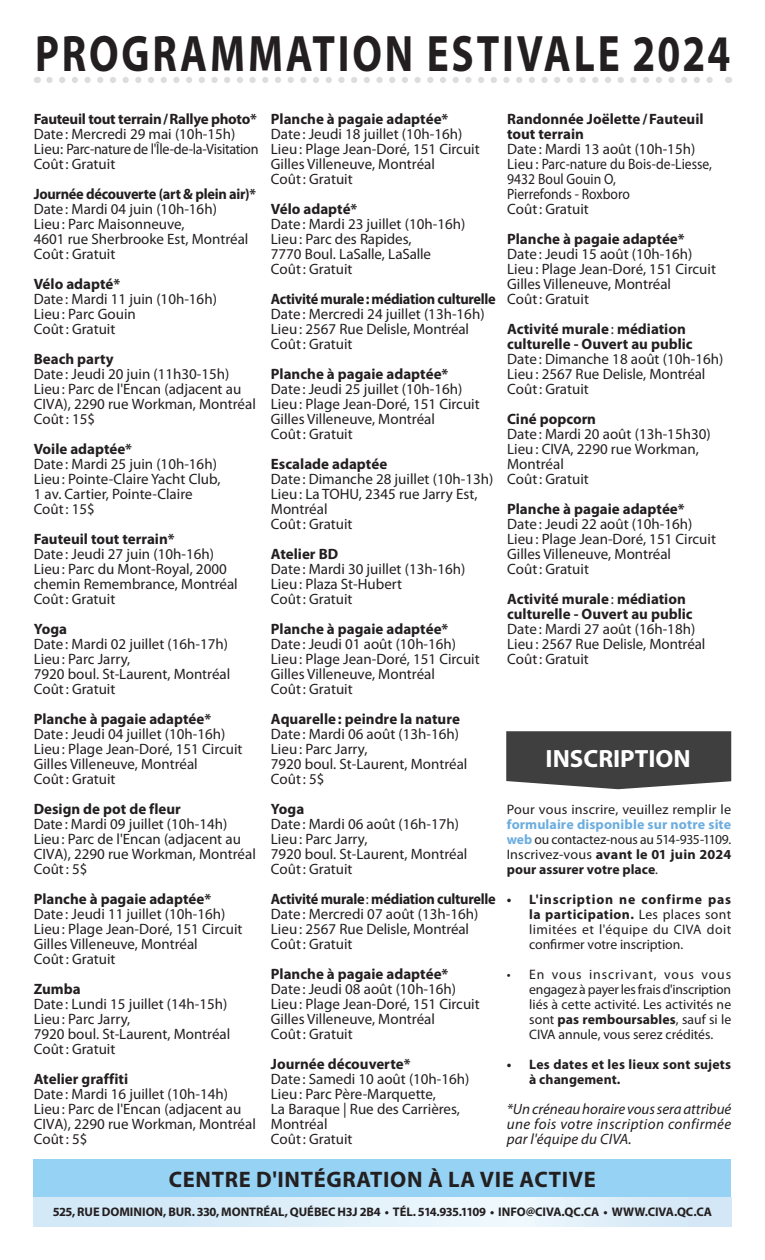
<style>
.page{position:relative;width:765px;height:1260px;background:#fff}
.page>*{position:absolute;margin:0;border:0;box-sizing:border-box;transform-origin:0 0}
.t1{font:700 51.5px "Myriad Pro";letter-spacing:.07em;color:#231f20;scale:.8 1}
.t2{font:700 25px "Myriad Pro";color:#fff}
.t3{font:700 22.5px "Myriad Pro";letter-spacing:.03em;color:#231f20}
.t4{font:15px/15px "Myriad Pro";color:#231f20}
.t5{font:700 15px/15px "Myriad Pro";color:#231f20}
.t6{font:15px/15px "Myriad Pro";color:#231f20;scale:.96 1}
.t7{font:italic 15px/15px "Myriad Pro";letter-spacing:.025em;color:#231f20;text-align:justify}
.t8{font:700 15px "Myriad Pro";letter-spacing:-.02em;color:#231f20;scale:.96 1}
.t9{font:700 15px "Myriad Pro";letter-spacing:-.02em;color:#231f20}
.t10{font:13.75px/15px "Myriad Pro";color:#231f20;text-align:justify}
.t11{font:700 13.75px/15px "Myriad Pro";letter-spacing:.015em;color:#231f20}
.t12{font:700 12.5px "Myriad Pro";letter-spacing:-.005em;color:#231f20}
.s1{font-weight:700}
.s2{font-weight:400}
.s3{font-weight:700;color:#6caddf}
</style>
<div class="page">
<div style="left:34px;top:1159px;width:697px;height:39px;background:#95d2f3"></div>
<svg style="left:34px;top:1197px;width:697px;height:29px;background:#ddeef9"></svg>
<svg style="left:49px;top:77px;width:664px;height:6px"></svg>
<svg style="left:506px;top:731px;width:225px;height:58px;background:#4c4c4c"></svg>
<h1 class="t1" style="left:35px;top:25px;width:871px">PROGRAMMATION ESTIVALE 2024</h1>
<p class="t9" style="left:34px;top:110px;width:225px">Fauteuil tout terrain/Rallye photo*</p>
<p class="t4" style="left:34px;top:127px;width:226px">Date: Mercredi 29 mai (10h-15h)<br>Lieu: Parc-nature de l'Île-de-la-Visitation<br>Coût: Gratuit</p>
<p class="t8" style="left:34px;top:185px;width:233px">Journée découverte (art &amp; plein air)*</p>
<p class="t4" style="left:34px;top:202px;width:216px">Date: Mardi 04 juin (10h-16h)<br>Lieu: Parc Maisonneuve,<br>4601 rue Sherbrooke Est, Montréal<br>Coût: Gratuit</p>
<p class="t5" style="left:34px;top:276px;width:88px">Vélo adapté*</p>
<p class="t4" style="left:34px;top:292px;width:185px">Date: Mardi 11 juin (10h-16h)<br>Lieu: Parc Gouin<br>Coût: Gratuit</p>
<p class="t5" style="left:34px;top:351px;width:81px">Beach party</p>
<p class="t4" style="left:34px;top:367px;width:224px">Date: Jeudi 20 juin (11h30-15h)<br>Lieu: Parc de l'Encan (adjacent au<br>CIVA), 2290 rue Workman, Montréal<br>Coût: 15$</p>
<p class="t5" style="left:34px;top:441px;width:100px">Voile adaptée*</p>
<p class="t4" style="left:34px;top:457px;width:188px">Date: Mardi 25 juin (10h-16h)<br>Lieu: Pointe-Claire Yacht Club,<br>1 av. Cartier, Pointe-Claire<br>Coût: 15$</p>
<p class="t5" style="left:34px;top:531px;width:142px">Fauteuil tout terrain*</p>
<p class="t4" style="left:34px;top:547px;width:206px">Date: Jeudi 27 juin (10h-16h)<br>Lieu: Parc du Mont-Royal, 2000 chemin Remembrance, Montréal<br>Coût: Gratuit</p>
<p class="t5" style="left:34px;top:621px;width:35px">Yoga</p>
<p class="t4" style="left:34px;top:637px;width:198px">Date: Mardi 02 juillet (16h-17h)<br>Lieu: Parc Jarry,<br>7920 boul. St-Laurent, Montréal<br>Coût: Gratuit</p>
<p class="t5" style="left:34px;top:711px;width:179px">Planche à pagaie adaptée*</p>
<p class="t4" style="left:34px;top:727px;width:210px">Date: Jeudi 04 juillet (10h-16h)<br>Lieu: Plage Jean-Doré, 151 Circuit<br>Gilles Villeneuve, Montréal<br>Coût: Gratuit</p>
<p class="t5" style="left:34px;top:801px;width:149px">Design de pot de fleur</p>
<p class="t4" style="left:34px;top:817px;width:224px">Date: Mardi 09 juillet (10h-14h)<br>Lieu: Parc de l'Encan (adjacent au<br>CIVA), 2290 rue Workman, Montréal<br>Coût: 5$</p>
<p class="t5" style="left:34px;top:891px;width:179px">Planche à pagaie adaptée*</p>
<p class="t4" style="left:34px;top:907px;width:210px">Date: Jeudi 11 juillet (10h-16h)<br>Lieu: Plage Jean-Doré, 151 Circuit<br>Gilles Villeneuve, Montréal<br>Coût: Gratuit</p>
<p class="t5" style="left:34px;top:981px;width:48px">Zumba</p>
<p class="t4" style="left:34px;top:997px;width:198px">Date: Lundi 15 juillet (14h-15h)<br>Lieu: Parc Jarry,<br>7920 boul. St-Laurent, Montréal<br>Coût: Gratuit</p>
<p class="t5" style="left:34px;top:1071px;width:96px">Atelier graffiti</p>
<p class="t4" style="left:34px;top:1087px;width:224px">Date: Mardi 16 juillet (10h-14h)<br>Lieu: Parc de l'Encan (adjacent au<br>CIVA), 2290 rue Workman, Montréal<br>Coût: 5$</p>
<p class="t5" style="left:271px;top:111px;width:179px">Planche à pagaie adaptée*</p>
<p class="t4" style="left:271px;top:127px;width:210px">Date: Jeudi 18 juillet (10h-16h)<br>Lieu: Plage Jean-Doré, 151 Circuit<br>Gilles Villeneuve, Montréal<br>Coût: Gratuit</p>
<p class="t5" style="left:271px;top:201px;width:88px">Vélo adapté*</p>
<p class="t4" style="left:271px;top:217px;width:196px">Date: Mardi 23 juillet (10h-16h)<br>Lieu: Parc des Rapides,<br>7770 Boul. LaSalle, LaSalle<br>Coût: Gratuit</p>
<p class="t8" style="left:271px;top:290px;width:236px">Activité murale: médiation culturelle</p>
<p class="t4" style="left:271px;top:307px;width:215px">Date: Mercredi 24 juillet (13h-16h)<br>Lieu: 2567 Rue Delisle, Montréal<br>Coût: Gratuit</p>
<p class="t5" style="left:271px;top:366px;width:179px">Planche à pagaie adaptée*</p>
<p class="t4" style="left:271px;top:382px;width:210px">Date: Jeudi 25 juillet (10h-16h)<br>Lieu: Plage Jean-Doré, 151 Circuit<br>Gilles Villeneuve, Montréal<br>Coût: Gratuit</p>
<p class="t5" style="left:271px;top:456px;width:118px">Escalade adaptée</p>
<p class="t4" style="left:271px;top:472px;width:224px">Date: Dimanche 28 juillet (10h-13h)<br>Lieu: La TOHU, 2345 rue Jarry Est,<br>Montréal<br>Coût: Gratuit</p>
<p class="t5" style="left:271px;top:546px;width:69px">Atelier BD</p>
<p class="t4" style="left:271px;top:562px;width:196px">Date: Mardi 30 juillet (13h-16h)<br>Lieu: Plaza St-Hubert<br>Coût: Gratuit</p>
<p class="t5" style="left:271px;top:621px;width:179px">Planche à pagaie adaptée*</p>
<p class="t4" style="left:271px;top:637px;width:210px">Date: Jeudi 01 août (10h-16h)<br>Lieu: Plage Jean-Doré, 151 Circuit<br>Gilles Villeneuve, Montréal<br>Coût: Gratuit</p>
<p class="t5" style="left:271px;top:711px;width:191px">Aquarelle: peindre la nature</p>
<p class="t4" style="left:271px;top:727px;width:198px">Date: Mardi 06 août (13h-16h)<br>Lieu: Parc Jarry,<br>7920 boul. St-Laurent, Montréal<br>Coût: 5$</p>
<p class="t5" style="left:271px;top:801px;width:35px">Yoga</p>
<p class="t4" style="left:271px;top:817px;width:198px">Date: Mardi 06 août (16h-17h)<br>Lieu: Parc Jarry,<br>7920 boul. St-Laurent, Montréal<br>Coût: Gratuit</p>
<p class="t6" style="left:271px;top:892px;width:236px"><span class="s1">Activité murale</span>: <span class="s1">médiation culturelle<br></span>Date: Mercredi 07 août (13h-16h)<br>Lieu: 2567 Rue Delisle, Montréal<br>Coût: Gratuit</p>
<p class="t5" style="left:271px;top:966px;width:179px">Planche à pagaie adaptée*</p>
<p class="t4" style="left:271px;top:982px;width:210px">Date: Jeudi 08 août (10h-16h)<br>Lieu: Plage Jean-Doré, 151 Circuit<br>Gilles Villeneuve, Montréal<br>Coût: Gratuit</p>
<p class="t5" style="left:271px;top:1056px;width:141px">Journée découverte*</p>
<p class="t4" style="left:271px;top:1072px;width:200px">Date: Samedi 10 août (10h-16h)<br>Lieu: Parc Père-Marquette,<br>La Baraque | Rue des Carrières,<br>Montréal<br>Coût: Gratuit</p>
<p class="t5" style="left:507px;top:111px;width:198px">Randonnée Joëlette/Fauteuil tout terrain</p>
<p class="t4" style="left:507px;top:142px;width:206px">Date: Mardi 13 août (10h-15h)<br>Lieu: Parc-nature du Bois-de-Liesse,<br>9432 Boul Gouin O,<br>Pierrefonds - Roxboro<br>Coût: Gratuit</p>
<p class="t5" style="left:507px;top:231px;width:179px">Planche à pagaie adaptée*</p>
<p class="t4" style="left:507px;top:247px;width:210px">Date: Jeudi 15 août (10h-16h)<br>Lieu: Plage Jean-Doré, 151 Circuit<br>Gilles Villeneuve, Montréal<br>Coût: Gratuit</p>
<p class="t5" style="left:507px;top:321px;width:187px">Activité murale<span class="s2">:</span> médiation culturelle - Ouvert au public</p>
<p class="t4" style="left:507px;top:352px;width:218px">Date: Dimanche 18 août (10h-16h)<br>Lieu: 2567 Rue Delisle, Montréal<br>Coût: Gratuit</p>
<p class="t5" style="left:507px;top:411px;width:90px">Ciné popcorn</p>
<p class="t4" style="left:507px;top:427px;width:205px">Date: Mardi 20 août (13h-15h30)<br>Lieu: CIVA, 2290 rue Workman,<br>Montréal<br>Coût: Gratuit</p>
<p class="t5" style="left:507px;top:501px;width:179px">Planche à pagaie adaptée*</p>
<p class="t4" style="left:507px;top:517px;width:210px">Date: Jeudi 22 août (10h-16h)<br>Lieu: Plage Jean-Doré, 151 Circuit<br>Gilles Villeneuve, Montréal<br>Coût: Gratuit</p>
<p class="t5" style="left:507px;top:591px;width:187px">Activité murale<span class="s2">:</span> médiation culturelle - Ouvert au public</p>
<p class="t4" style="left:507px;top:622px;width:200px">Date: Mardi 27 août (16h-18h)<br>Lieu: 2567 Rue Delisle, Montréal<br>Coût: Gratuit</p>
<h2 class="t2" style="left:546px;top:745px;width:147px">INSCRIPTION</h2>
<p class="t10" style="left:507px;top:802px;width:226px">Pour vous inscrire, veuillez remplir le</p>
<p class="t10" style="left:507px;top:817px;width:226px"><span class="s3">formulaire disponible sur notre site web</span> ou contactez-nous au 514-935-1109.<br>Inscrivez-vous <span class="s1">avant le 01 juin 2024 pour assurer votre place</span>.</p>
<p class="t10" style="left:529px;top:892px;width:203px;text-indent:-22px"><span class="s1">• L'inscription ne confirme pas la participation.</span> Les places sont limitées et l'équipe du CIVA doit confirmer votre inscription.</p>
<p class="t10" style="left:529px;top:967px;width:203px;text-indent:-22px">• En vous inscrivant, vous vous engagez à payer les frais d'inscription liés à cette activité. Les activités ne sont <span class="s1">pas remboursables</span>, sauf si le CIVA annule, vous serez crédités.</p>
<p class="t11" style="left:529px;top:1057px;width:203px;text-indent:-22px">• Les dates et les lieux sont sujets à changement.</p>
<p class="t7" style="left:507px;top:1102px;width:226px">*Un créneau horaire vous sera attribué une fois votre inscription confirmée par l'équipe du CIVA.</p>
<h3 class="t3" style="left:169px;top:1167px;width:429px">CENTRE D'INTÉGRATION À LA VIE ACTIVE</h3>
<p class="t12" style="left:53px;top:1205px;width:661px">525, RUE DOMINION, BUR. 330, MONTRÉAL, QUÉBEC H3J 2B4 • TÉL. 514.935.1109 • INFO@CIVA.QC.CA • WWW.CIVA.QC.CA</p>
</div>
